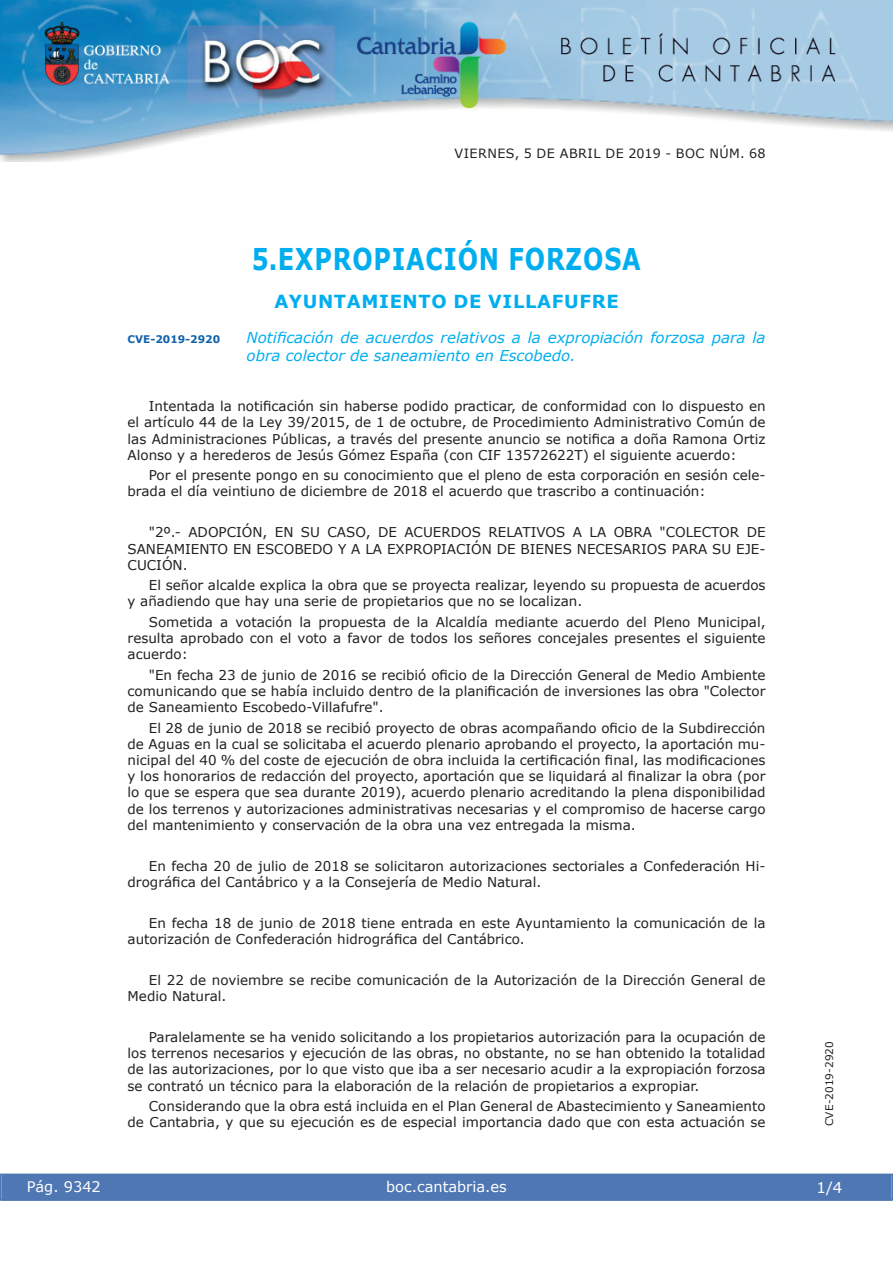
<style>
.page{position:relative;width:893px;height:1263px;background:#fff}
.page>*{position:absolute;margin:0;border:0;box-sizing:border-box;transform-origin:0 0}
.t1{font:700 30px "Verdana";letter-spacing:.035em;color:#00aeef;scale:.8 1}
.t2{font:700 18px "Verdana";letter-spacing:.035em;color:#00aeef}
.t3{font:italic 15px/18px "Verdana";color:#00aeef}
.t4{font:15px "Verdana";color:#fff}
.t5{font:14.55px "Verdana";color:#fff}
.t6{font:13.5px/16.2px "Verdana";color:#231f20;text-align:justify}
.t7{font:12.75px "Verdana";letter-spacing:.035em;color:#231f20}
.t8{font:10.5px "Verdana";color:#231f20}
.t9{font:700 10.5px "Verdana";color:#1263a9}
</style>
<div class="page">
<img style="left:0;top:0;width:893px;height:161px">
<div style="left:1px;top:1174px;width:890px;height:27px;background:#4f77b3"></div>
<div style="left:0;top:1174px;width:893px;height:27px;border:1px solid #4f77b3"></div>
<p class="t7" style="left:454px;top:145px;width:312px">VIERNES, 5 DE ABRIL DE 2019 - BOC NÚM. 68</p>
<h1 class="t1" style="left:252px;top:240px;width:488px">5.EXPROPIACIÓN FORZOSA</h1>
<h2 class="t2" style="left:274px;top:290px;width:346px">AYUNTAMIENTO DE VILLAFUFRE</h2>
<p class="t9" style="left:128px;top:332px;width:94px">CVE-2019-2920</p>
<p class="t3" style="left:247px;top:328px;width:520px">Notificación de acuerdos relativos a la expropiación forzosa para la obra colector de saneamiento en Escobedo.</p>
<p class="t6" style="left:128px;top:398px;width:639px;text-indent:21px">Intentada la notificación sin haberse podido practicar, de conformidad con lo dispuesto en el artículo 44 de la Ley 39/2015, de 1 de octubre, de Procedimiento Administrativo Común de las Administraciones Públicas, a través del presente anuncio se notifica a doña Ramona Ortiz Alonso y a herederos de Jesús Gómez España (con CIF 13572622T) el siguiente acuerdo:</p>
<p class="t6" style="left:128px;top:467px;width:639px;text-indent:21px">Por el presente pongo en su conocimiento que el pleno de esta corporación en sesión cele&shy;brada el día veintiuno de diciembre de 2018 el acuerdo que trascribo a continuación:</p>
<p class="t6" style="left:128px;top:524px;width:639px;text-indent:21px">"2º.- ADOPCIÓN, EN SU CASO, DE ACUERDOS RELATIVOS A LA OBRA "COLECTOR DE SANEAMIENTO EN ESCOBEDO Y A LA EXPROPIACIÓN DE BIENES NECESARIOS PARA SU EJE-CUCIÓN.</p>
<p class="t6" style="left:128px;top:577px;width:639px;text-indent:21px">El señor alcalde explica la obra que se proyecta realizar, leyendo su propuesta de acuerdos y añadiendo que hay una serie de propietarios que no se localizan.</p>
<p class="t6" style="left:128px;top:613px;width:639px;text-indent:21px">Sometida a votación la propuesta de la Alcaldía mediante acuerdo del Pleno Municipal, resulta aprobado con el voto a favor de todos los señores concejales presentes el siguiente acuerdo:</p>
<p class="t6" style="left:128px;top:666px;width:639px;text-indent:21px">"En fecha 23 de junio de 2016 se recibió oficio de la Dirección General de Medio Ambiente comunicando que se había incluido dentro de la planificación de inversiones las obra "Colector de Saneamiento Escobedo-Villafufre".</p>
<p class="t6" style="left:128px;top:719px;width:639px;text-indent:21px">El 28 de junio de 2018 se recibió proyecto de obras acompañando oficio de la Subdirección de Aguas en la cual se solicitaba el acuerdo plenario aprobando el proyecto, la aportación mu&shy;nicipal del 40 % del coste de ejecución de obra incluida la certificación final, las modificaciones y los honorarios de redacción del proyecto, aportación que se liquidará al finalizar la obra (por lo que se espera que sea durante 2019), acuerdo plenario acreditando la plena disponibilidad de los terrenos y autorizaciones administrativas necesarias y el compromiso de hacerse cargo del mantenimiento y conservación de la obra una vez entregada la misma.</p>
<p class="t6" style="left:128px;top:857px;width:639px;text-indent:21px">En fecha 20 de julio de 2018 se solicitaron autorizaciones sectoriales a Confederación Hi&shy;drográfica del Cantábrico y a la Consejería de Medio Natural.</p>
<p class="t6" style="left:128px;top:914px;width:639px;text-indent:21px">En fecha 18 de junio de 2018 tiene entrada en este Ayuntamiento la comunicación de la autorización de Confederación hidrográfica del Cantábrico.</p>
<p class="t6" style="left:128px;top:971px;width:639px;text-indent:21px">El 22 de noviembre se recibe comunicación de la Autorización de la Dirección General de<br>Medio Natural.</p>
<p class="t6" style="left:128px;top:1029px;width:639px;text-indent:21px">Paralelamente se ha venido solicitando a los propietarios autorización para la ocupación de los terrenos necesarios y ejecución de las obras, no obstante, no se han obtenido la totalidad de las autorizaciones, por lo que visto que iba a ser necesario acudir a la expropiación forzosa se contrató un técnico para la elaboración de la relación de propietarios a expropiar.</p>
<p class="t6" style="left:128px;top:1098px;width:639px;text-align:right">Considerando que la obra está incluida en el Plan General de Abastecimiento y Saneamiento<br>de Cantabria, y que su ejecución es de especial importancia dado que con esta actuación se</p>
<p class="t5" style="left:27px;top:1177px;width:76px">Pág. 9342</p>
<p class="t5" style="left:386px;top:1178px;width:122px">boc.cantabria.es</p>
<p class="t8" style="left:823px;top:1126px;width:87px;rotate:-90deg">CVE-2019-2920</p>
<p class="t4" style="left:816px;top:1178px;width:27px">1/4</p>
</div>
